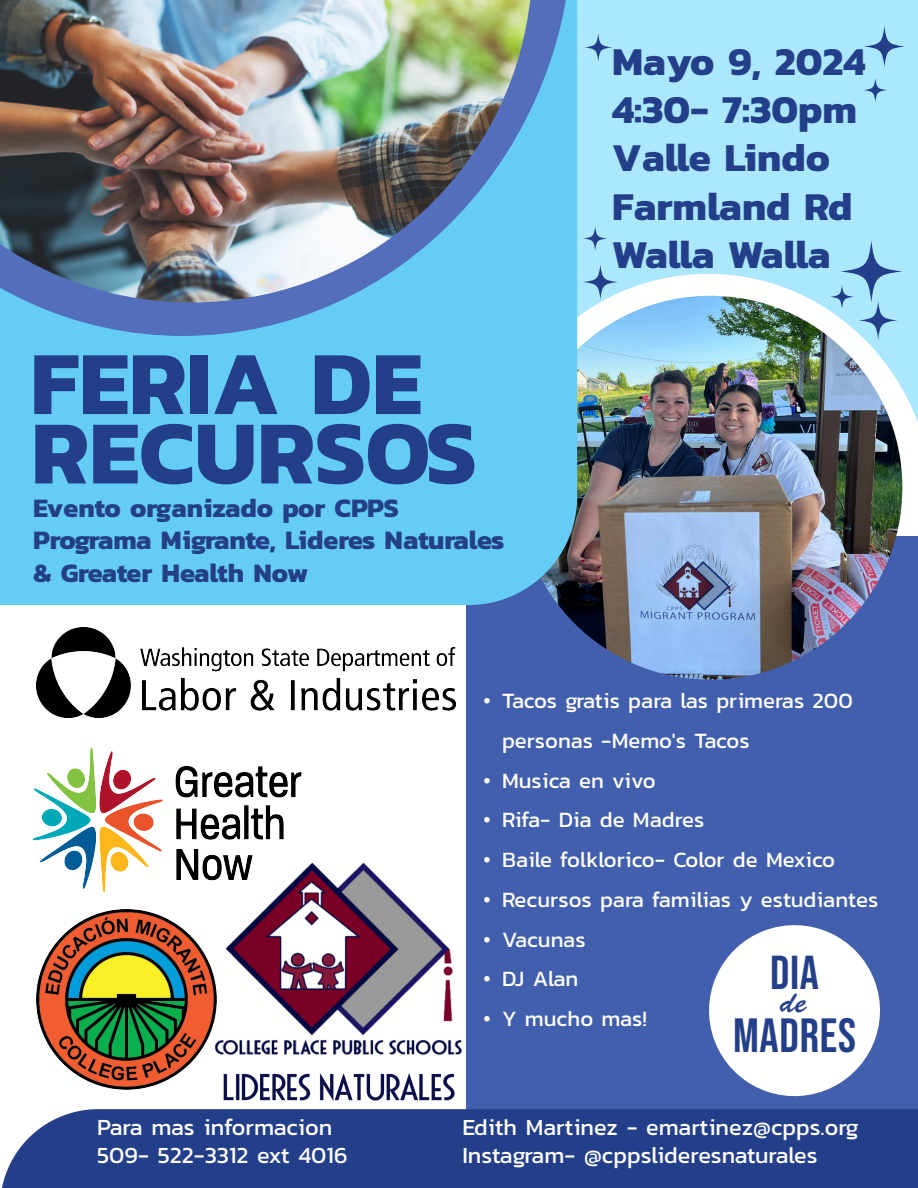
<style>
.page{position:relative;width:918px;height:1188px;background:#abe7ff}
.page>*{position:absolute;margin:0;border:0;box-sizing:border-box;transform-origin:0 0}
.t1{font:700 91.2px/69.4px "Kanit";color:#243f8a}
.t2{font:48px "Bebas Neue";letter-spacing:.015em;color:#243f8a}
.t3{font:47.7px "Bebas Neue";color:#243f8a}
.t4{font:700 40.05px/48.2px "Kanit";color:#243f8a}
.t5{font:30.9px "Brush Script Std";color:#243f8a}
.t6{font:700 27px/32.5px "Kanit";color:#243f8a}
.t7{font:23.55px/28.2px "Kanit";color:#fff}
.t8{font:23.4px/28px "Kanit";color:#fff}
.t9{font:22.2px/39.8px "Kanit";color:#fff}
.s1{font-family:"Times New Roman"}
</style>
<div class="page">
<div style="left:0;top:484px;width:918px;height:704px;background:#fff"></div>
<svg style="left:577px;top:274px;width:341px;height:262px;fill:#fff"></svg>
<div style="left:466px;top:536px;width:452px;height:652px;background:#425fad"></div>
<img style="left:518px;top:296px;width:384px;height:384px;border-radius:192px">
<div style="left:2px;top:1109px;width:916px;height:79px;background:#243f8a"></div>
<div style="left:0;top:0;width:577px;height:605px;background:#64ccf5"></div>
<svg style="left:0;top:0;width:573px;height:336px;background:#5fb1e4"></svg>
<img style="left:0;top:0;width:532px;height:302px">
<svg style="left:840px;top:240px;width:62px;height:62px"></svg>
<svg style="left:830px;top:285px;width:24px;height:24px"></svg>
<svg style="left:863px;top:78px;width:24px;height:24px"></svg>
<svg style="left:859px;top:301px;width:38px;height:39px"></svg>
<svg style="left:583px;top:265px;width:35px;height:35px"></svg>
<svg style="left:583px;top:226px;width:24px;height:25px"></svg>
<svg style="left:864px;top:26px;width:41px;height:41px"></svg>
<svg style="left:584px;top:33px;width:28px;height:28px"></svg>
<svg style="left:709px;top:925px;width:171px;height:172px"></svg>
<img style="left:194px;top:862px;width:332px;height:249px">
<img style="left:32px;top:747px;width:283px;height:159px">
<img style="left:36px;top:627px;width:419px;height:91px">
<img style="left:37px;top:910px;width:180px;height:180px">
<h1 class="t1" style="left:30px;top:346px;width:448px">FERIA DE<br>RECURSOS</h1>
<p class="t6" style="left:33px;top:490px;width:473px">Evento organizado por CPPS<br>Programa Migrante, Lideres Naturales &amp; Greater Health Now</p>
<h3 class="t4" style="left:612px;top:36px;width:255px">Mayo 9, 2024<br>4:30- 7:30pm<br>Valle Lindo<br>Farmland Rd<br>Walla Walla</h3>
<p class="t7" style="left:97px;top:1113px;width:252px">Para mas informacion<br>509- 522-3312 ext 4016</p>
<p class="t9" style="left:502px;top:680px;width:352px;text-indent:-19px"><span class="s1">•</span> Tacos gratis para las primeras 200 personas -Memo's Tacos</p>
<p class="t9" style="left:483px;top:760px;width:174px"><span class="s1">•</span> Musica en vivo</p>
<p class="t9" style="left:483px;top:800px;width:223px"><span class="s1">•</span> Rifa- Dia de Madres</p>
<p class="t9" style="left:483px;top:839px;width:353px"><span class="s1">•</span> Baile folklorico- Color de Mexico</p>
<p class="t9" style="left:483px;top:879px;width:397px"><span class="s1">•</span> Recursos para familias y estudiantes</p>
<p class="t9" style="left:483px;top:919px;width:104px"><span class="s1">•</span> Vacunas</p>
<p class="t9" style="left:483px;top:958px;width:97px"><span class="s1">•</span> DJ Alan</p>
<p class="t9" style="left:483px;top:998px;width:165px"><span class="s1">•</span> Y mucho mas!</p>
<h3 class="t3" style="left:770px;top:945px;width:51px">DIA</h3>
<h3 class="t5" style="left:780px;top:985px;width:28px">de</h3>
<h2 class="t2" style="left:733px;top:1008px;width:124px">MADRES</h2>
<p class="t8" style="left:462px;top:1113px;width:398px">Edith Martinez - emartinez@cpps.org<br>Instagram- @cppslideresnaturales</p>
</div>
